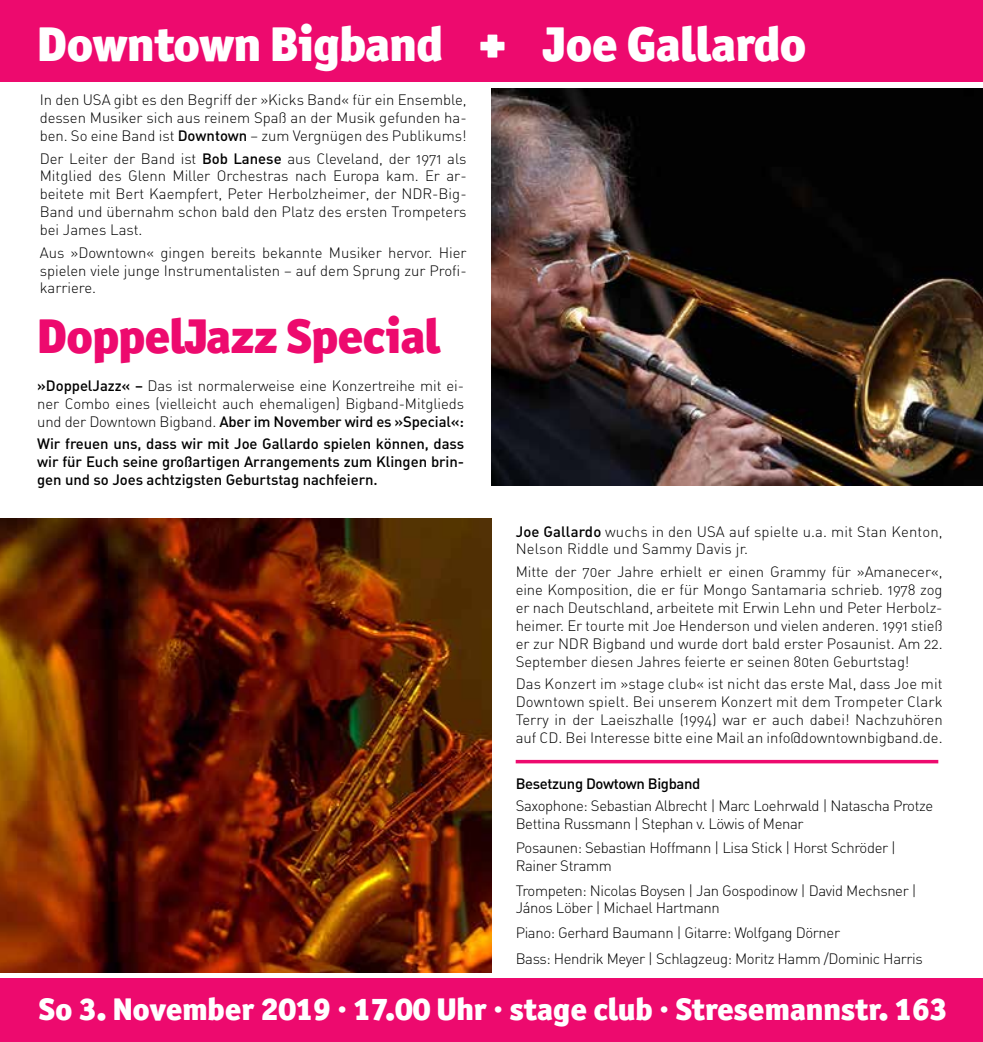
<style>
.page{position:relative;width:983px;height:1042px;background:#fff}
.page>*{position:absolute;margin:0;border:0;box-sizing:border-box;transform-origin:0 0}
.t1{font:900 52.68px "Officina Sans ITC Pro";color:#fff}
.t2{font:900 49px "Officina Sans ITC Pro";letter-spacing:-.02em;color:#fff}
.t3{font:900 49px "Officina Sans ITC Pro";letter-spacing:-.025em;color:#ed0a6e}
.t4{font:900 31.5px "Officina Sans ITC Pro";letter-spacing:-.01em;color:#fff}
.t5{font:14.88px/17.8px "DIN Light Alternate";letter-spacing:-.005em;color:#000}
.t6{font:14.88px/17.5px "DIN Light Alternate";letter-spacing:-.025em;color:#000}
.t7{font:14.88px/22.8px "DIN Medium Alternate";letter-spacing:-.005em;color:#000}
.t8{font:14.88px "DIN Medium Alternate";letter-spacing:-.025em;color:#000}
.s1{font-family:"DIN Medium Alternate"}
.s2{font-family:"DIN Light Alternate"}
</style>
<div class="page">
<div style="left:0;top:0;width:982px;height:82px;background:#ed0a6e"></div>
<img style="left:0;top:518px;width:491px;height:454px">
<img style="left:491px;top:88px;width:491px;height:397px">
<div style="left:0;top:979px;width:982px;height:63px;background:#ed0a6e"></div>
<hr style="left:515px;top:760px;width:423px;height:3px;background:#ed0a6e">
<h2 class="t2" style="left:37px;top:12px;width:407px">Downtown Bigband</h2>
<p class="t5" style="left:40px;top:91px;width:428px">In den USA gibt es den Begriff der »Kicks Band« für ein Ensemble,</p>
<p class="t5" style="left:40px;top:126px;width:428px">ben. So eine Band ist <span class="s1">Downtown</span> – zum Vergnügen des Publikums!</p>
<p class="t5" style="left:40px;top:108px;width:428px">dessen Musiker sich aus reinem Spaß an der Musik gefunden ha-</p>
<p class="t5" style="left:40px;top:149px;width:428px">Der Leiter der Band ist <span class="s1">Bob Lanese</span> aus Cleveland, der 1971 als</p>
<p class="t5" style="left:40px;top:167px;width:428px">Mitglied des Glenn Miller Orchestras nach Europa kam. Er ar-</p>
<p class="t5" style="left:40px;top:218px;width:428px;line-height:22.8px">bei James Last.<br>Aus »Downtown« gingen bereits bekannte Musiker hervor. Hier</p>
<p class="t5" style="left:40px;top:279px;width:58px">karriere.</p>
<p class="t5" style="left:40px;top:185px;width:428px">beitete mit Bert Kaempfert, Peter Herbolzheimer, der NDR-Big-</p>
<p class="t5" style="left:40px;top:203px;width:428px">Band und übernahm schon bald den Platz des ersten Trompeters</p>
<p class="t5" style="left:40px;top:261px;width:426px">spielen viele junge Instrumentalisten – auf dem Sprung zur Profi-</p>
<h2 class="t3" style="left:37px;top:304px;width:405px">DoppelJazz Special</h2>
<p class="t5" style="left:37px;top:394px;width:428px">ner Combo eines (vielleicht auch ehemaligen) Bigband-Mitglieds</p>
<p class="t5" style="left:37px;top:376px;width:428px"><span class="s1">»DoppelJazz« –</span> Das ist normalerweise eine Konzertreihe mit ei-</p>
<p class="t7" style="left:37px;top:409px;width:428px"><span class="s2">und der Downtown Bigband.</span> Aber im November wird es »Special :»<br>Wir freuen uns, dass wir mit Joe Gallardo spielen können, dass</p>
<p class="t7" style="left:37px;top:468px;width:342px">gen und so Joes achtzigsten Geburtstag nachfeiern.</p>
<p class="t7" style="left:37px;top:450px;width:428px">wir für Euch seine großartigen Arrangements zum Klingen brin-</p>
<h1 class="t1" style="left:479px;top:11px;width:28px">+</h1>
<h2 class="t2" style="left:542px;top:12px;width:266px">Joe Gallardo</h2>
<p class="t5" style="left:515px;top:522px;width:428px"><span class="s1">Joe Gallardo</span> wuchs in den USA auf spielte .a.u mit Stan Kenton,<br>Nelson Riddle und Sammy Davis .j r</p>
<p class="t5" style="left:515px;top:563px;width:428px">Mitte der 70er Jahre erhielt er einen Grammy für »Amanecer ,» eine Komposition, die er für Mongo Santamaria schrieb. 1978 zog</p>
<p class="t5" style="left:515px;top:616px;width:428px">heimer. Er tourte mit Joe Henderson und vielen anderen. 1991 stieß</p>
<p class="t5" style="left:515px;top:598px;width:428px">er nach Deutschland, arbeitete mit Erwin Lehn und Peter Herbolz-</p>
<p class="t5" style="left:515px;top:634px;width:428px">er zur NDR Bigband und wurde dort bald erster Posaunist. Am 22.<br>September diesen Jahres feierte er seinen 80ten Geburtstag!</p>
<p class="t5" style="left:515px;top:675px;width:428px;text-align:justify">Das Konzert im »stage club« ist nicht das erste Mal, dass Joe mit Downtown spielt. Bei unserem Konzert mit dem Trompeter Clark Terry in der Laeiszhalle (1994) war er auch dabei! Nachzuhören auf CD. Bei Interesse bitte eine Mail an info@downtownbigband.de.</p>
<p class="t8" style="left:515px;top:773px;width:186px">Besetzung Dowtown Bigband</p>
<p class="t6" style="left:515px;top:797px;width:419px">Saxophone: Sebastian Albrecht | Marc Loehrwald | Natascha Protze<br>Bettina Russmann | Stephan .v Löwis of Menar</p>
<p class="t6" style="left:515px;top:839px;width:382px">Posaunen: Sebastian Hoffmann | Lisa Stick | Horst Schröder |<br>Rainer Stramm</p>
<p class="t6" style="left:515px;top:881px;width:402px">Trompeten: Nicolas Boysen | Jan Gospodinow | David Mechsner |<br>János Löber | Michael Hartmann</p>
<p class="t6" style="left:515px;top:920px;width:408px;line-height:25.2px">Piano: Gerhard Baumann | Gitarre: Wolfgang Dörner<br>Bass: Hendrik Meyer | Schlagzeug: Moritz Hamm /Dominic Harris</p>
<h3 class="t4" style="left:38px;top:988px;width:910px">So 3. November 2019 · 17.00 Uhr · stage club · Stresemannstr. 163</h3>
</div>
